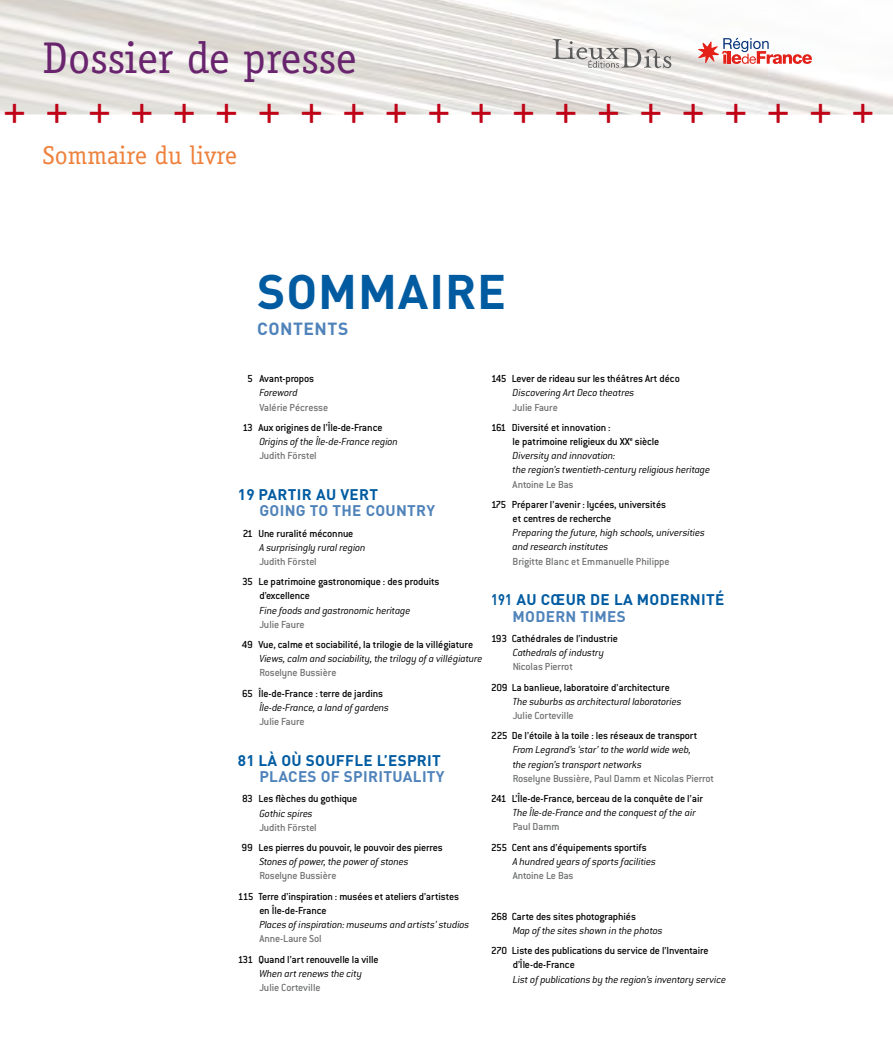
<style>
.page{position:relative;width:893px;height:1063px;background:#fff}
.page>*{position:absolute;margin:0;border:0;box-sizing:border-box;transform-origin:0 0}
.t1{font:700 48px "DIN";letter-spacing:.02em;color:#005ba1}
.t2{font:44.55px "Officina Serif";color:#69246e}
.t3{font:42px "Officina Serif";color:#c00418}
.t4{font:25.95px "Officina Serif";color:#ee813c}
.t5{font:700 17.4px "DIN";letter-spacing:.03em;color:#4f83ba}
.t6{font:700 15.3px "DIN";letter-spacing:.02em;color:#4f83ba}
.t7{font:700 15.3px "DIN";letter-spacing:.02em;color:#005ba1}
.t8{font:700 15.3px "DIN";letter-spacing:.02em;color:#005ba1;scale:.83 1}
.t9{font:italic 300 11.25px/14.1px "Conduit ITC";letter-spacing:-.015em;color:#000}
.t10{font:500 11.25px/14.1px "Conduit ITC";letter-spacing:-.015em;color:#000}
.t11{font:500 11.25px "Conduit ITC";letter-spacing:-.01em;color:#707172}
.s1{font-weight:500;font-style:normal}
</style>
<div class="page">
<svg style="left:698px;top:38px;width:114px;height:26px"></svg>
<img style="left:621px;top:48px;width:20px;height:20px">
<img style="left:644px;top:49px;width:17px;height:19px">
<svg style="left:663px;top:56px;width:8px;height:12px"></svg>
<img style="left:553px;top:39px;width:17px;height:20px">
<img style="left:567px;top:41px;width:8px;height:18px">
<svg style="left:576px;top:47px;width:43px;height:21px"></svg>
<h2 class="t2" style="left:43px;top:31px;width:316px">Dossier de presse</h2>
<h3 class="t3" style="left:4px;top:86px;width:871px">+++++++++++++++++++++</h3>
<h3 class="t4" style="left:43px;top:140px;width:196px">Sommaire du livre</h3>
<h1 class="t1" style="left:257px;top:260px;width:251px">SOMMAIRE</h1>
<h3 class="t5" style="left:257px;top:317px;width:93px">CONTENTS</h3>
<p class="t10" style="left:247px;top:372px;width:68px">5 Avant-propos</p>
<p class="t9" style="left:259px;top:386px;width:40px">Foreword</p>
<p class="t11" style="left:259px;top:401px;width:70px">Valérie Pécresse</p>
<p class="t10" style="left:243px;top:420px;width:141px">13 Aux origines de l’Île-de-France</p>
<p class="t9" style="left:259px;top:435px;width:140px">Origins of the Île-de-France region</p>
<p class="t11" style="left:259px;top:449px;width:59px">Judith Förstel</p>
<h3 class="t7" style="left:238px;top:484px;width:142px">19 PARTIR AU VERT</h3>
<h3 class="t6" style="left:259px;top:501px;width:177px">GOING TO THE COUNTRY</h3>
<p class="t10" style="left:243px;top:526px;width:112px">21 Une ruralité méconnue</p>
<p class="t9" style="left:259px;top:540px;width:108px">A surprisingly rural region</p>
<p class="t11" style="left:259px;top:555px;width:59px">Judith Förstel</p>
<p class="t10" style="left:259px;top:575px;width:182px;text-indent:-17px">35 Le patrimoine gastronomique : des produits d’excellence</p>
<p class="t9" style="left:259px;top:603px;width:153px">Fine foods and gastronomic heritage</p>
<p class="t11" style="left:259px;top:618px;width:47px">Julie Faure</p>
<p class="t10" style="left:242px;top:637px;width:233px">49 Vue, calme et sociabilité, la trilogie de la villégiature</p>
<p class="t9" style="left:259px;top:652px;width:225px">Views, calm and sociability, the trilogy of a villégiature</p>
<p class="t11" style="left:259px;top:667px;width:79px">Roselyne Bussière</p>
<p class="t10" style="left:242px;top:686px;width:142px">65 Île-de-France : terre de jardins</p>
<p class="t9" style="left:259px;top:700px;width:131px">Île-de-France, a land of gardens</p>
<p class="t11" style="left:259px;top:715px;width:47px">Julie Faure</p>
<h3 class="t7" style="left:238px;top:750px;width:205px">81 LÀ OÙ SOUFFLE L’ESPRIT</h3>
<h3 class="t6" style="left:259px;top:767px;width:187px">PLACES OF SPIRITUALITY</h3>
<p class="t10" style="left:242px;top:792px;width:117px">83 Les flèches du gothique</p>
<p class="t9" style="left:259px;top:806px;width:55px">Gothic spires</p>
<p class="t11" style="left:259px;top:821px;width:59px">Judith Förstel</p>
<p class="t10" style="left:242px;top:841px;width:203px">99 Les pierres du pouvoir, le pouvoir des pierres</p>
<p class="t9" style="left:259px;top:855px;width:151px">Stones of power, the power of stones</p>
<p class="t11" style="left:259px;top:870px;width:79px">Roselyne Bussière</p>
<p class="t10" style="left:259px;top:889px;width:201px;text-indent:-22px">115 Terre d’inspiration : musées et ateliers d’artistes en Île-de-France</p>
<p class="t9" style="left:259px;top:918px;width:212px">Places of inspiration: museums and artists’ studios</p>
<p class="t11" style="left:259px;top:932px;width:64px">Anne-Laure Sol</p>
<p class="t10" style="left:238px;top:952px;width:142px">131 Quand l’art renouvelle la ville</p>
<p class="t9" style="left:259px;top:966px;width:104px">When art renews the city</p>
<p class="t11" style="left:259px;top:981px;width:63px">Julie Corteville</p>
<p class="t10" style="left:491px;top:372px;width:190px">145 Lever de rideau sur les théâtres Art déco</p>
<p class="t9" style="left:513px;top:386px;width:123px">Discovering Art Deco theatres</p>
<p class="t11" style="left:513px;top:401px;width:47px">Julie Faure</p>
<p class="t9" style="left:513px;top:420px;width:199px;text-indent:-21px"><span class="s1">161 Diversité et innovation :<br>le patrimoine religieux du XX</span><sup>e</sup> <span class="s1">siècle<br></span>Diversity and innovation:<br>the region’s twentieth-century religious heritage</p>
<p class="t11" style="left:513px;top:478px;width:62px">Antoine Le Bas</p>
<p class="t10" style="left:513px;top:497px;width:155px;text-indent:-22px">175 Préparer l’avenir : lycées, universités et centres de recherche</p>
<p class="t9" style="left:513px;top:526px;width:194px">Preparing the future, high schools, universities and research institutes</p>
<p class="t11" style="left:513px;top:555px;width:158px">Brigitte Blanc et Emmanuelle Philippe</p>
<h3 class="t8" style="left:491px;top:590px;width:283px">191 AU CŒUR DE LA MODERNITÉ</h3>
<h3 class="t6" style="left:513px;top:606px;width:115px">MODERN TIMES</h3>
<p class="t10" style="left:491px;top:631px;width:128px">193 Cathédrales de l’industrie</p>
<p class="t9" style="left:513px;top:646px;width:93px">Cathedrals of industry</p>
<p class="t11" style="left:513px;top:660px;width:62px">Nicolas Pierrot</p>
<p class="t10" style="left:491px;top:680px;width:180px">209 La banlieue, laboratoire d’architecture</p>
<p class="t9" style="left:513px;top:694px;width:170px">The suburbs as architectural laboratories</p>
<p class="t11" style="left:513px;top:709px;width:63px">Julie Corteville</p>
<p class="t10" style="left:491px;top:729px;width:208px">225 De l’étoile à la toile : les réseaux de transport</p>
<p class="t9" style="left:513px;top:743px;width:180px">From Legrand’s ‘star’ to the world wide web, the region’s transport networks</p>
<p class="t11" style="left:513px;top:772px;width:203px">Roselyne Bussière, Paul Damm et Nicolas Pierrot</p>
<p class="t10" style="left:491px;top:791px;width:213px">241 L’Île-de-France, berceau de la conquête de l’air</p>
<p class="t9" style="left:513px;top:806px;width:185px">The Île-de-France and the conquest of the air</p>
<p class="t11" style="left:513px;top:821px;width:49px">Paul Damm</p>
<p class="t10" style="left:491px;top:840px;width:157px">255 Cent ans d’équipements sportifs</p>
<p class="t9" style="left:513px;top:854px;width:145px">A hundred years of sports facilities</p>
<p class="t11" style="left:513px;top:869px;width:62px">Antoine Le Bas</p>
<p class="t10" style="left:491px;top:909px;width:146px">268 Carte des sites photographiés</p>
<p class="t9" style="left:513px;top:923px;width:152px">Map of the sites shown in the photos</p>
<p class="t10" style="left:513px;top:944px;width:198px;text-indent:-22px">270 Liste des publications du service de l’Inventaire d’Île-de-France</p>
<p class="t9" style="left:513px;top:972px;width:215px">List of publications by the region’s inventory service</p>
</div>
